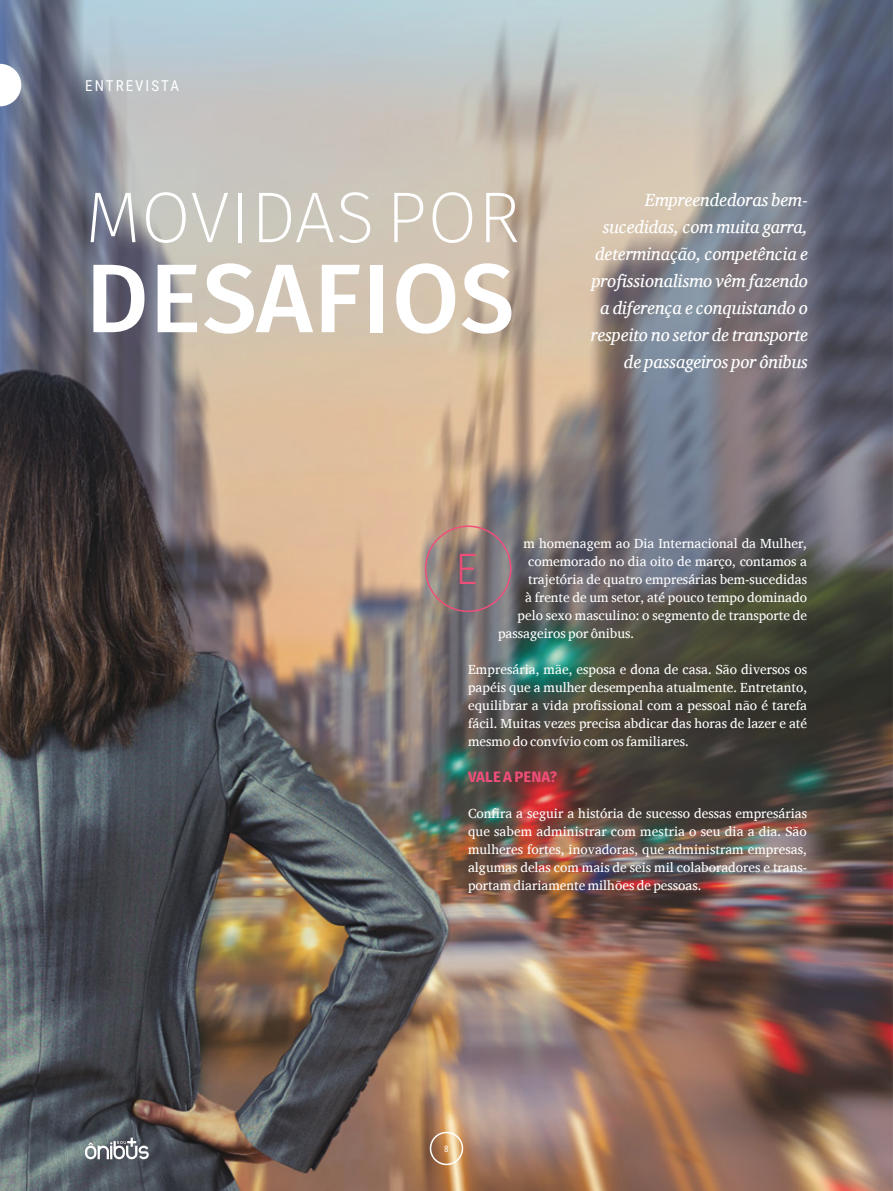
<style>
.page{position:relative;width:893px;height:1191px;background:#fff}
.page>*{position:absolute;margin:0;border:0;box-sizing:border-box;transform-origin:0 0}
.t1{font:500 97.5px "Fira Sans";letter-spacing:.01em;color:#fff}
.t2{font:200 72px "Fira Sans";letter-spacing:.01em;color:#fff}
.t3{font:300 42px "Roboto Condensed";color:#ef4e79}
.t4{font:italic 18px/27px "Charis SIL";color:#fff;text-align:right}
.t5{font:15px "Roboto Condensed";letter-spacing:.135em;color:#fff}
.t6{font:700 15px "Fira Sans";letter-spacing:.01em;color:#ef4e79}
.t7{font:13.5px/18px "Charis SIL";color:#fff;text-align:justify}
.t8{font:9px "Roboto Condensed";color:#fff}
</style>
<div class="page">
<img style="left:0;top:0;width:893px;height:1191px">
<div style="left:425px;top:525px;width:86px;height:87px;border:2px solid #ef4e79;border-radius:50%"></div>
<svg style="left:0;top:64px;width:21px;height:42px"></svg>
<svg style="left:85px;top:1137px;width:64px;height:22px"></svg>
<div style="left:430px;top:1131px;width:33px;height:34px;border:2px solid #fff;border-radius:50%"></div>
<p class="t5" style="left:85px;top:75px;width:95px">ENTREVISTA</p>
<h2 class="t2" style="left:85px;top:166px;width:436px">MOVIDAS POR</h2>
<h1 class="t1" style="left:86px;top:220px;width:430px">DESAFIOS</h1>
<h3 class="t4" style="left:591px;top:186px;width:219px">Empreendedoras bem&shy;sucedidas, com muita garra, determinação, competência e profissionalismo vêm fazendo a diferença e conquistando o respeito no setor de transporte de passageiros por ônibus</h3>
<p class="t7" style="left:524px;top:534px;width:285px">m homenagem ao Dia Internacional da Mulher,</p>
<p class="t7" style="left:528px;top:552px;width:280px">comemorado no dia oito de março, contamos a</p>
<p class="t7" style="left:528px;top:570px;width:280px">trajetória de quatro empresárias bem-sucedidas</p>
<p class="t7" style="left:525px;top:588px;width:283px">à frente de um setor, até pouco tempo dominado</p>
<p class="t7" style="left:518px;top:606px;width:291px">pelo sexo masculino: o segmento de transporte de</p>
<p class="t7" style="left:498px;top:624px;width:138px">passageiros por ônibus.</p>
<p class="t7" style="left:468px;top:660px;width:341px">Empresária, mãe, esposa e dona de casa. São diversos os papéis que a mulher desempenha atualmente. Entretanto, equilibrar a vida profissional com a pessoal não é tarefa fácil. Muitas vezes precisa abdicar das horas de lazer e até mesmo do convívio com os familiares.</p>
<p class="t6" style="left:468px;top:764px;width:90px">VALE A PENA?</p>
<p class="t7" style="left:468px;top:804px;width:341px">Confira a seguir a história de sucesso dessas empresárias que sabem administrar com mestria o seu dia a dia. São mulheres fortes, inovadoras, que administram empresas, algumas delas com mais de seis mil colaboradores e trans&shy;portam diariamente milhões de pessoas.</p>
<h3 class="t3" style="left:456px;top:539px;width:22px">E</h3>
<p class="t8" style="left:444px;top:1142px;width:6px">8</p>
</div>
